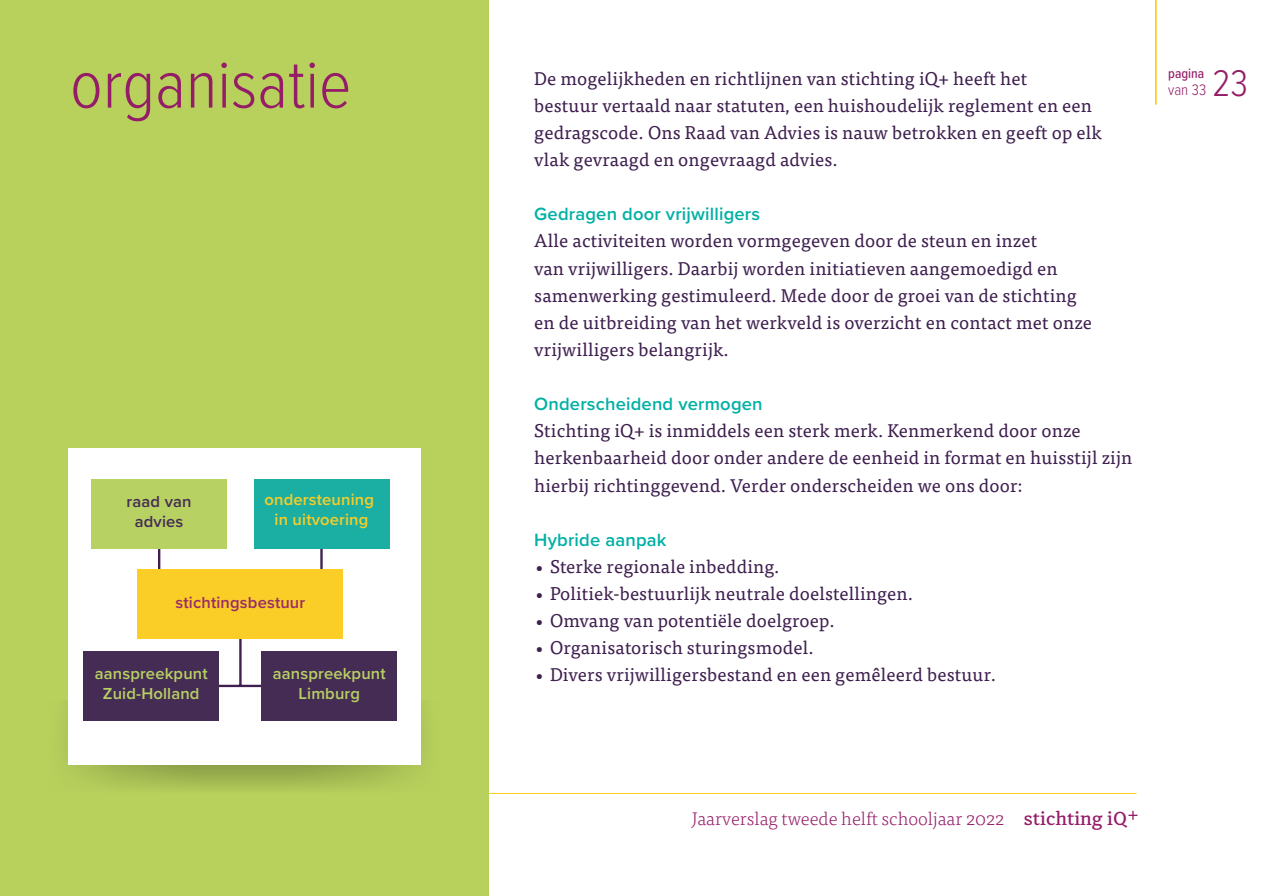
<style>
.page{position:relative;width:1267px;height:896px;background:#fff}
.page>*{position:absolute;margin:0;border:0;box-sizing:border-box;transform-origin:0 0}
.t1{font:300 70px "Proxima Nova Cond";color:#951d68}
.t2{font:300 38.5px "Proxima Nova Cond";color:#951d68}
.t3{font:500 18.81px "Skema Pro News";color:#951d68}
.broodtekst{font:18.38px/27.1px "Tisa Pro";letter-spacing:.01em;color:#3e1f4f}
.broodtekst-2{font:600 18.38px "Proxima Nova";letter-spacing:.01em;color:#02b0a4}
.t4{font:300 18.29px "Tisa Pro";color:#951d68}
.t5{font:600 16.54px/19.7px "Proxima Nova";letter-spacing:.01em;color:#b8d163;text-align:center}
.t6{font:600 16.54px/19.7px "Proxima Nova";letter-spacing:.01em;color:#facd27;text-align:center}
.t7{font:600 16.54px "Proxima Nova";letter-spacing:.01em;color:#982b6c}
.t8{font:600 16.54px/19.7px "Proxima Nova";letter-spacing:.01em;color:#452c54;text-align:center}
.t9{font:300 15.75px "Proxima Nova Cond";color:#951d68}
.t10{font:500 14px "Proxima Nova Cond";color:#951d68}
.s1{font-size:21.96px}
</style>
<div class="page">
<hr style="left:68px;top:793px;width:1069px;height:1px;background:#facd18">
<hr style="left:1155px;top:0;width:2px;height:105px;background:#facd18">
<div style="left:0;top:0;width:489px;height:896px;background:#b8d15d"></div>
<svg style="left:66px;top:726px;width:357px;height:63px"></svg>
<div style="left:68px;top:448px;width:353px;height:317px;background:#fff"></div>
<hr style="left:239px;top:639px;width:3px;height:47px;background:#3e1f4f">
<hr style="left:111px;top:685px;width:259px;height:2px;background:#3e1f4f">
<hr style="left:158px;top:519px;width:2px;height:100px;background:#3e1f4f">
<hr style="left:320px;top:519px;width:3px;height:100px;background:#3e1f4f">
<div style="left:83px;top:651px;width:136px;height:70px;background:#452c54"></div>
<div style="left:261px;top:651px;width:136px;height:70px;background:#452c54"></div>
<div style="left:138px;top:569px;width:205px;height:70px;background:#facd27"></div>
<div style="left:91px;top:479px;width:136px;height:69px;background:#b8d163"></div>
<div style="left:254px;top:479px;width:136px;height:69px;background:#1aafa2"></div>
<p class="t1" style="left:70px;top:33px;width:283px">organisatie</p>
<p class="broodtekst" style="left:534px;top:64px;width:569px">De mogelijkheden en richtlijnen van stichting iQ+ heeft het<br>bestuur vertaald naar statuten, een huishoudelijk reglement en een gedragscode. Ons Raad van Advies is nauw betrokken en geeft op elk vlak gevraagd en ongevraagd advies.</p>
<p class="broodtekst-2" style="left:534px;top:200px;width:227px">Gedragen door vrijwilligers</p>
<p class="broodtekst" style="left:534px;top:226px;width:559px">Alle activiteiten worden vormgegeven door de steun en inzet<br>van vrijwilligers. Daarbij worden initiatieven aangemoedigd en samenwerking gestimuleerd. Mede door de groei van de stichting en de uitbreiding van het werkveld is overzicht en contact met onze vrijwilligers belangrijk.</p>
<p class="broodtekst-2" style="left:534px;top:390px;width:230px">Onderscheidend vermogen</p>
<p class="broodtekst" style="left:534px;top:416px;width:600px">Stichting iQ+ is inmiddels een sterk merk. Kenmerkend door onze herkenbaarheid door onder andere de eenheid in format en huisstijl zijn hierbij richtinggevend. Verder onderscheiden we ons door:</p>
<p class="broodtekst-2" style="left:534px;top:526px;width:134px">Hybride aanpak</p>
<p class="broodtekst" style="left:534px;top:552px;width:247px">• Sterke regionale inbedding.</p>
<p class="broodtekst" style="left:534px;top:579px;width:380px">• Politiek-bestuurlijk neutrale doelstellingen.</p>
<p class="broodtekst" style="left:534px;top:606px;width:302px">• Omvang van potentiële doelgroep.</p>
<p class="broodtekst" style="left:534px;top:633px;width:281px">• Organisatorisch sturingsmodel.</p>
<p class="t5" style="left:95px;top:664px;width:114px">aanspreekpunt</p>
<p class="broodtekst" style="left:534px;top:660px;width:463px">• Divers vrijwilligersbestand en een gemêleerd bestuur.</p>
<p class="t5" style="left:103px;top:683px;width:98px">Zuid-Holland</p>
<p class="t8" style="left:127px;top:491px;width:67px">raad van advies</p>
<p class="t6" style="left:265px;top:489px;width:111px">ondersteuning in uitvoering</p>
<p class="t7" style="left:176px;top:590px;width:131px">stichtingsbestuur</p>
<p class="t5" style="left:273px;top:664px;width:114px">aanspreekpunt<br>Limburg</p>
<p class="t10" style="left:1168px;top:63px;width:38px">pagina</p>
<p class="t9" style="left:1168px;top:78px;width:39px">van 33</p>
<h2 class="t2" style="left:1212px;top:54px;width:37px">23</h2>
<p class="t4" style="left:692px;top:806px;width:314px">Jaarverslag tweede helft schooljaar 2022</p>
<p class="t3" style="left:1024px;top:806px;width:117px">stichting iQ<span class="s1">+</span></p>
</div>
